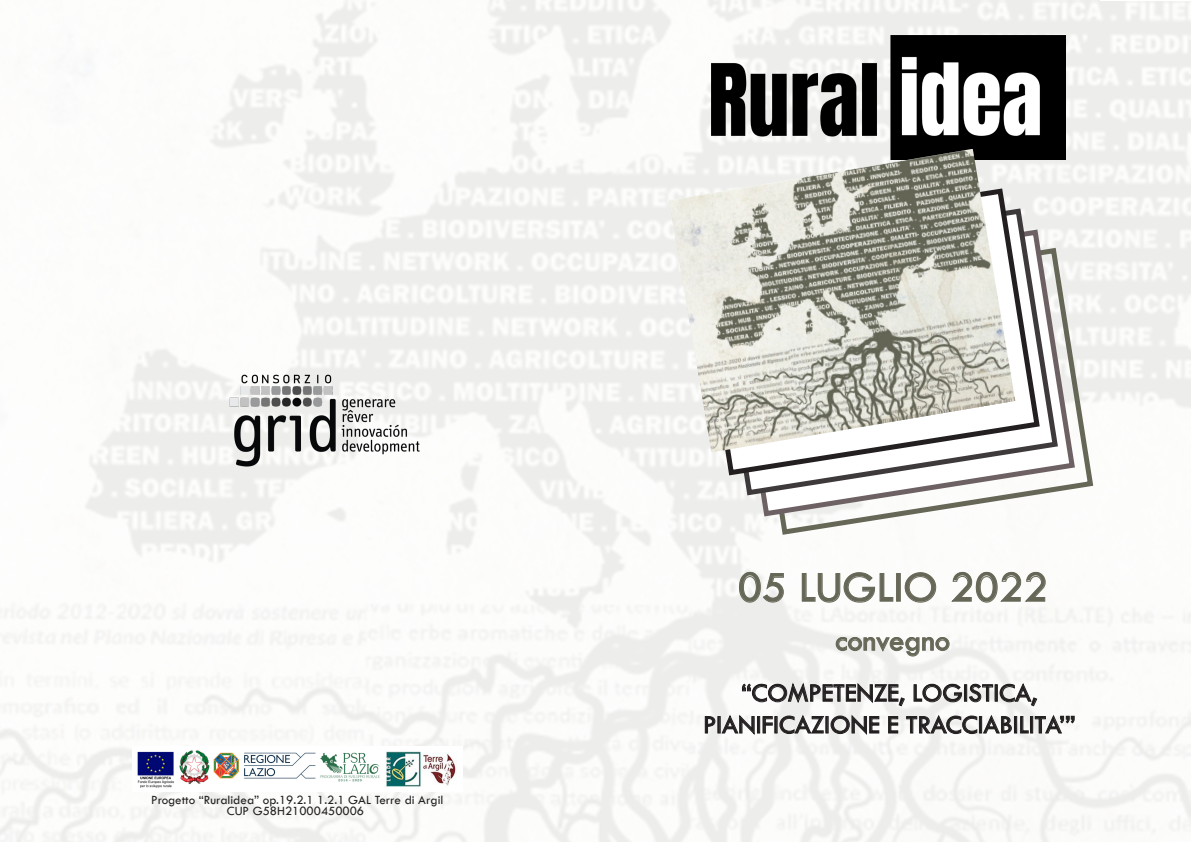
<style>
.page{position:relative;width:1191px;height:842px;background:#fff}
.page>*{position:absolute;margin:0;border:0;box-sizing:border-box;transform-origin:0 0}
.t1{font:44.4px "Tw Cen";color:#666757}
.t2{font:30.7px "Tw Cen";color:#666757}
.t3{font:26.5px/31.8px "Tw Cen";color:#231f20;text-align:center}
.t4{font:13px/11.4px "Tw Cen";color:#231f20;text-align:center}
</style>
<div class="page">
<img style="left:0;top:0;width:1191px;height:842px">
<img style="left:711px;top:36px;width:354px;height:123px">
<svg style="left:742px;top:682px;width:163px;height:24px"></svg>
<svg style="left:913px;top:684px;width:49px;height:18px"></svg>
<div style="left:964px;top:684px;width:3px;height:17px;border:1px solid #231f20"></div>
<svg style="left:969px;top:683px;width:68px;height:23px"></svg>
<svg style="left:705px;top:716px;width:10px;height:17px"></svg>
<svg style="left:721px;top:715px;width:33px;height:20px"></svg>
<div style="left:757px;top:716px;width:3px;height:17px;border:1px solid #231f20"></div>
<svg style="left:762px;top:716px;width:10px;height:17px"></svg>
<svg style="left:779px;top:715px;width:45px;height:19px"></svg>
<svg style="left:830px;top:715px;width:49px;height:20px"></svg>
<svg style="left:888px;top:716px;width:10px;height:17px"></svg>
<svg style="left:906px;top:715px;width:71px;height:19px"></svg>
<div style="left:979px;top:716px;width:3px;height:17px;border:1px solid #231f20"></div>
<svg style="left:983px;top:715px;width:28px;height:19px"></svg>
<div style="left:1014px;top:716px;width:3px;height:17px;border:1px solid #231f20"></div>
<svg style="left:1020px;top:716px;width:8px;height:17px"></svg>
<div style="left:1030px;top:716px;width:3px;height:17px;border:1px solid #231f20"></div>
<svg style="left:1034px;top:715px;width:40px;height:19px"></svg>
<svg style="left:738px;top:572px;width:46px;height:31px"></svg>
<svg style="left:801px;top:572px;width:92px;height:31px"></svg>
<div style="left:896px;top:573px;width:4px;height:29px;border:1px solid #666757"></div>
<svg style="left:904px;top:572px;width:32px;height:31px"></svg>
<svg style="left:950px;top:572px;width:96px;height:31px"></svg>
<svg style="left:835px;top:636px;width:115px;height:21px"></svg>
<svg style="left:742px;top:245px;width:354px;height:293px"></svg>
<svg style="left:724px;top:227px;width:353px;height:292px"></svg>
<svg style="left:707px;top:206px;width:353px;height:292px"></svg>
<svg style="left:689px;top:186px;width:353px;height:292px"></svg>
<img style="left:669px;top:149px;width:346px;height:303px">
<img style="left:132px;top:746px;width:330px;height:46px">
<img style="left:230px;top:373px;width:192px;height:97px">
<p class="t4" style="left:151px;top:794px;width:294px">Progetto “Ruralidea” op.19.2.1 1.2.1 GAL Terre di Argil<br>CUP G58H21000450006</p>
<h1 class="t1" style="left:737px;top:560px;width:312px">05 LUGLIO 2022</h1>
<h2 class="t2" style="left:835px;top:622px;width:116px">convegno</h2>
<h3 class="t3" style="left:703px;top:677px;width:374px">“COMPETENZE, LOGISTICA,<br>PIANIFICAZIONE E TRACCIABILITA’”</h3>
</div>
